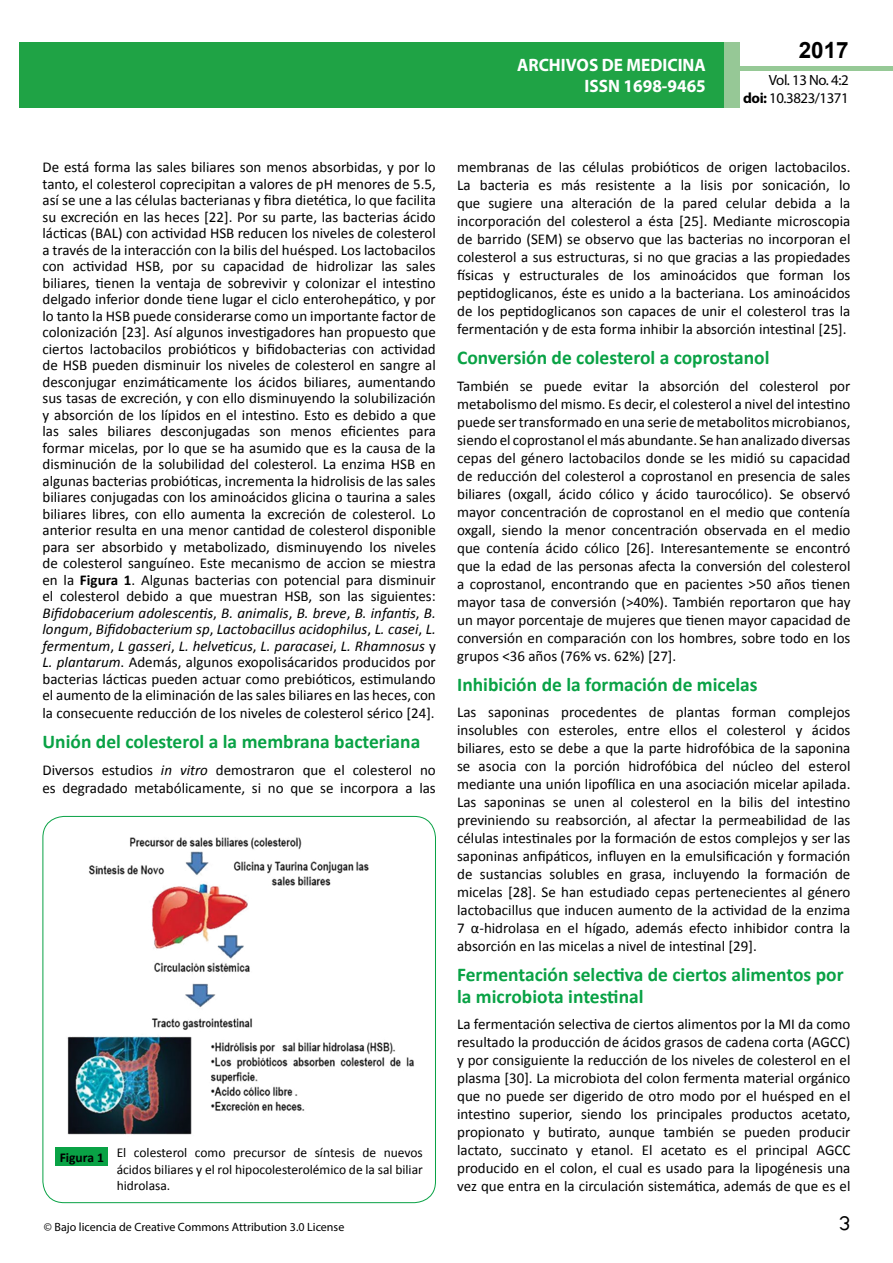
<style>
.page{position:relative;width:893px;height:1263px;background:#fff}
.page>*{position:absolute;margin:0;border:0;box-sizing:border-box;transform-origin:0 0}
.t1{font:25.5px "Tunga";color:#000}
.t2{font:700 22.5px "Arial";color:#000}
.t3{font:700 19.5px/21.5px "Calibri";color:#09a245}
.t4{font:700 18px/21.6px "Myriad Pro";color:#fff;text-align:right;scale:.96 1}
.t5{font:15px/18px "Calibri";color:#000;text-align:justify}
.t6{font:14.85px/17.9px "Myriad Pro";letter-spacing:-.03em;color:#000;text-align:right}
.t7{font:13.5px/16.2px "Calibri";color:#000;text-align:justify}
.t8{font:12px "Myriad Pro";color:#000}
.s1{font-weight:700}
.s2{font-style:italic}
</style>
<div class="page">
<div style="left:722px;top:66px;width:171px;height:5px;background:#96c996"></div>
<div style="left:19px;top:42px;width:706px;height:66px;background:#1fa345"></div>
<div style="left:725px;top:42px;width:15px;height:66px;background:#96c896"></div>
<img style="left:67px;top:837px;width:347px;height:298px">
<div style="left:55px;top:1147px;width:53px;height:19px;background:#09a245"></div>
<p class="t4" style="left:517px;top:53px;width:198px">ARCHIVOS DE MEDICINA<br>ISSN 1698-9465</p>
<h2 class="t2" style="left:799px;top:35px;width:52px">2017</h2>
<p class="t6" style="left:743px;top:71px;width:107px">Vol. 13 No. 4:2 <span class="s1">doi:</span> 10.3823/1371</p>
<p class="t5" style="left:43px;top:159px;width:395px;line-height:16.5px">De está forma las sales biliares son menos absorbidas, y por lo tanto, el colesterol coprecipitan a valores de pH menores de 5.5, así se une a las células bacterianas y fibra dietética, lo que facilita su excreción en las heces [22]. Por su parte, las bacterias ácido lácticas (BAL) con actividad HSB reducen los niveles de colesterol a través de la interacción con la bilis del huésped. Los lactobacilos con actividad HSB, por su capacidad de hidrolizar las sales biliares, tienen la ventaja de sobrevivir y colonizar el intestino delgado inferior donde tiene lugar el ciclo enterohepático, y por lo tanto la HSB puede considerarse como un importante factor de colonización [23]. Así algunos investigadores han propuesto que ciertos lactobacilos probióticos y bifidobacterias con actividad de HSB pueden disminuir los niveles de colesterol en sangre al desconjugar enzimáticamente los ácidos biliares, aumentando sus tasas de excreción, y con ello disminuyendo la solubilización y absorción de los lípidos en el intestino. Esto es debido a que las sales biliares desconjugadas son menos eficientes para formar micelas, por lo que se ha asumido que es la causa de la disminución de la solubilidad del colesterol. La enzima HSB en algunas bacterias probióticas, incrementa la hidrolisis de las sales biliares conjugadas con los aminoácidos glicina o taurina a sales biliares libres, con ello aumenta la excreción de colesterol. Lo anterior resulta en una menor cantidad de colesterol disponible para ser absorbido y metabolizado, disminuyendo los niveles de colesterol sanguíneo. Este mecanismo de accion se miestra en la <span class="s1">Figura 1</span>. Algunas bacterias con potencial para disminuir el colesterol debido a que muestran HSB, son las siguientes:<br><span class="s2">Bifidobacerium adolescentis</span>, <span class="s2">B. animalis</span>, <span class="s2">B. breve</span>, <span class="s2">B. infantis</span>, <span class="s2">B. longum</span>, <span class="s2">Bifidobacterium sp</span>, <span class="s2">Lactobacillus acidophilus</span>, <span class="s2">L. casei</span>, <span class="s2">L. fermentum</span>, <span class="s2">L gasseri</span>, <span class="s2">L. helveticus</span>, <span class="s2">L. paracasei</span>, <span class="s2">L. Rhamnosus</span> y <span class="s2">L. plantarum</span>. Además, algunos exopolisácaridos producidos por bacterias lácticas pueden actuar como prebióticos, estimulando el aumento de la eliminación de las sales biliares en las heces, con</p>
<p class="t5" style="left:43px;top:704px;width:394px">la consecuente reducción de los niveles de colesterol sérico [24].</p>
<h3 class="t3" style="left:43px;top:731px;width:379px">Unión del colesterol a la membrana bacteriana</h3>
<p class="t5" style="left:43px;top:761px;width:395px">Diversos estudios <span class="s2">in vitro</span> demostraron que el colesterol no es degradado metabólicamente, si no que se incorpora a las</p>
<p class="t7" style="left:117px;top:1145px;width:308px;text-indent:-57px"><span class="s1">Figura 1</span> El colesterol como precursor de síntesis de nuevos ácidos biliares y el rol hipocolesterolémico de la sal biliar hidrolasa.</p>
<p class="t5" style="left:457px;top:158px;width:395px">membranas de las células probióticos de origen lactobacilos.<br>La bacteria es más resistente a la lisis por sonicación, lo que sugiere una alteración de la pared celular debida a la incorporación del colesterol a ésta [25]. Mediante microscopia de barrido (SEM) se observo que las bacterias no incorporan el colesterol a sus estructuras, si no que gracias a las propiedades físicas y estructurales de los aminoácidos que forman los peptidoglicanos, éste es unido a la bacteriana. Los aminoácidos de los peptidoglicanos son capaces de unir el colesterol tras la fermentación y de esta forma inhibir la absorción intestinal [25].</p>
<h3 class="t3" style="left:457px;top:347px;width:314px">Conversión de colesterol a coprostanol</h3>
<p class="t5" style="left:457px;top:377px;width:395px">También se puede evitar la absorción del colesterol por metabolismo del mismo. Es decir, el colesterol a nivel del intestino puede ser transformado en una serie de metabolitos microbianos, siendo el coprostanol el más abundante. Se han analizado diversas cepas del género lactobacilos donde se les midió su capacidad de reducción del colesterol a coprostanol en presencia de sales biliares (oxgall, ácido cólico y ácido taurocólico). Se observó mayor concentración de coprostanol en el medio que contenía oxgall, siendo la menor concentración observada en el medio que contenía ácido cólico [26]. Interesantemente se encontró que la edad de las personas afecta la conversión del colesterol a coprostanol, encontrando que en pacientes &gt;50 años tienen mayor tasa de conversión (&gt;40%). También reportaron que hay un mayor porcentaje de mujeres que tienen mayor capacidad de conversión en comparación con los hombres, sobre todo en los grupos &lt;36 años (76% vs. 62%) [27].</p>
<h3 class="t3" style="left:457px;top:674px;width:302px">Inhibición de la formación de micelas</h3>
<p class="t5" style="left:457px;top:703px;width:395px">Las saponinas procedentes de plantas forman complejos insolubles con esteroles, entre ellos el colesterol y ácidos biliares, esto se debe a que la parte hidrofóbica de la saponina se asocia con la porción hidrofóbica del núcleo del esterol mediante una unión lipofílica en una asociación micelar apilada.<br>Las saponinas se unen al colesterol en la bilis del intestino previniendo su reabsorción, al afectar la permeabilidad de las células intestinales por la formación de estos complejos y ser las saponinas anfipáticos, influyen en la emulsificación y formación de sustancias solubles en grasa, incluyendo la formación de micelas [28]. Se han estudiado cepas pertenecientes al género lactobacillus que inducen aumento de la actividad de la enzima 7 α-hidrolasa en el hígado, además efecto inhibidor contra la absorción en las micelas a nivel de intestinal [29].</p>
<h3 class="t3" style="left:457px;top:964px;width:388px">Fermentación selectiva de ciertos alimentos por la microbiota intestinal</h3>
<p class="t5" style="left:457px;top:1015px;width:395px">La fermentación selectiva de ciertos alimentos por la MI da como resultado la producción de ácidos grasos de cadena corta (AGCC) y por consiguiente la reducción de los niveles de colesterol en el plasma [30]. La microbiota del colon fermenta material orgánico que no puede ser digerido de otro modo por el huésped en el intestino superior, siendo los principales productos acetato, propionato y butirato, aunque también se pueden producir lactato, succinato y etanol. El acetato es el principal AGCC producido en el colon, el cual es usado para la lipogénesis una vez que entra en la circulación sistemática, además de que es el</p>
<p class="t8" style="left:44px;top:1220px;width:302px">© Bajo licencia de Creative Commons Attribution 3.0 License</p>
<h1 class="t1" style="left:839px;top:1206px;width:13px">3</h1>
</div>
